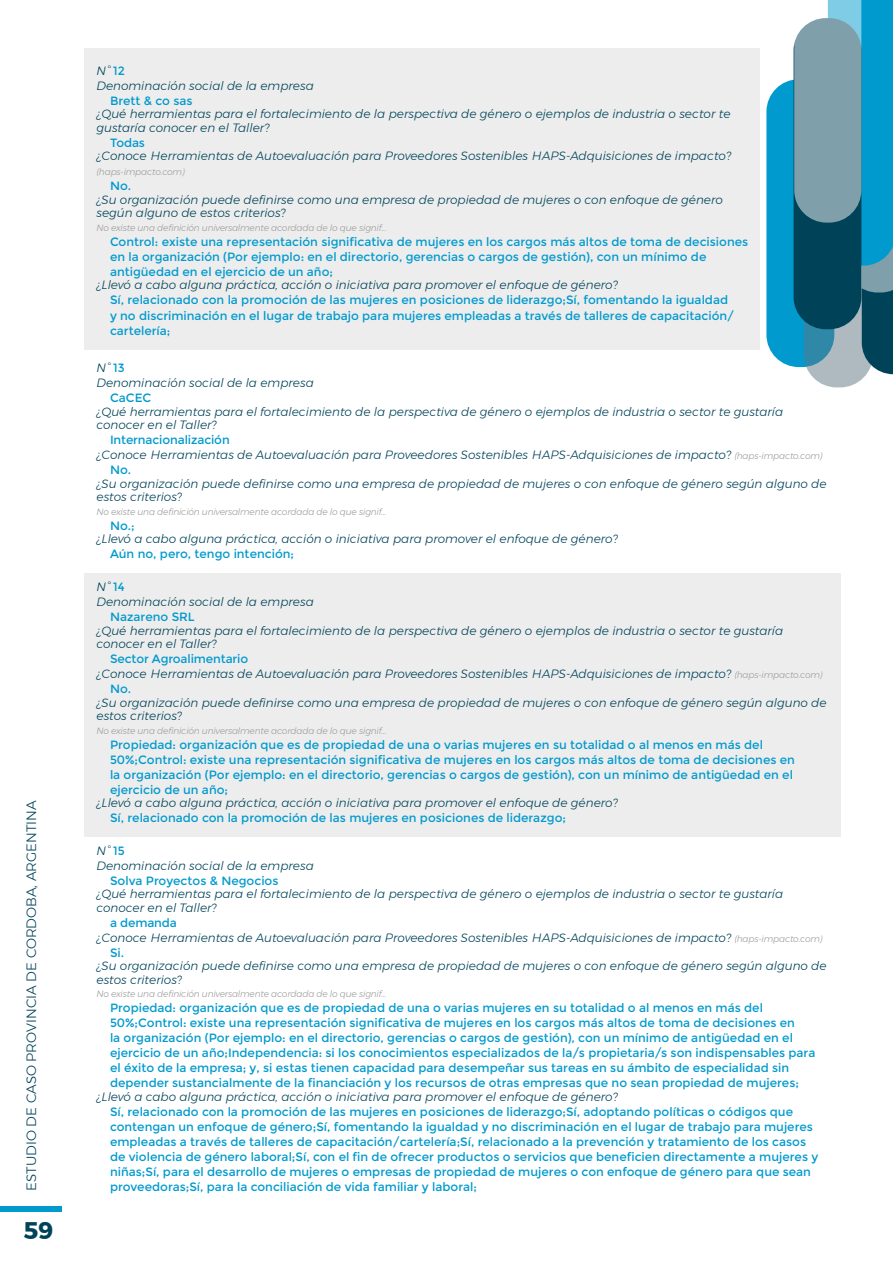
<style>
.page{position:relative;width:893px;height:1263px;background:#fff}
.page>*{position:absolute;margin:0;border:0;box-sizing:border-box;transform-origin:0 0}
.t1{font:700 24px "Montserrat";color:#004359}
.t2{font:300 13.5px "Montserrat";color:#004359}
.t3{font:12px/15px "Montserrat";color:#019ace}
.t4{font:italic 300 12px/13.5px "Montserrat";color:#004359}
.t5{font:italic 300 9px "Montserrat";letter-spacing:-.02em;color:#9d9d9c}
.s1{font-weight:400;font-style:normal;color:#019ace}
.s2{font-size:9px;color:#9d9d9c}
</style>
<div class="page">
<div style="left:0;top:1206px;width:62px;height:6px;background:#019ace"></div>
<div style="left:766px;top:79px;width:68px;height:288px;background:#019ace;border-radius:32px"></div>
<div style="left:804px;top:209px;width:69px;height:178px;background:#aebac0;border-radius:33px"></div>
<svg style="left:794px;top:0;width:99px;height:374px"></svg>
<div style="left:84px;top:48px;width:675px;height:301px;background:#ededed"></div>
<div style="left:84px;top:574px;width:757px;height:263px;background:#ededed"></div>
<p class="t2" style="left:21px;top:1191px;width:392px;rotate:-90deg">ESTUDIO DE CASO PROVINCIA DE CORDOBA, ARGENTINA</p>
<h1 class="t1" style="left:24px;top:1212px;width:32px">59</h1>
<p class="t4" style="left:96px;top:63px;width:219px;line-height:15px">N° <span class="s1">12<br></span>Denominación social de la empresa</p>
<p class="t3" style="left:110px;top:93px;width:84px">Brett &amp; co sas</p>
<p class="t4" style="left:96px;top:107px;width:635px">¿Qué herramientas para el fortalecimiento de la perspectiva de género o ejemplos de industria o sector te gustaría conocer en el Taller?</p>
<p class="t3" style="left:110px;top:135px;width:37px">Todas</p>
<p class="t4" style="left:96px;top:149px;width:636px">¿Conoce Herramientas de Autoevaluación para Proveedores Sostenibles HAPS-Adquisiciones de impacto?</p>
<p class="t5" style="left:96px;top:166px;width:90px">(haps-impacto.com)</p>
<p class="t3" style="left:110px;top:179px;width:23px">No.</p>
<p class="t4" style="left:96px;top:193px;width:628px">¿Su organización puede definirse como una empresa de propiedad de mujeres o con enfoque de género según alguno de estos criterios?</p>
<p class="t5" style="left:96px;top:221px;width:291px">No existe una definición universalmente acordada de lo que signif…</p>
<p class="t3" style="left:110px;top:234px;width:640px">Control: existe una representación significativa de mujeres en los cargos más altos de toma de decisiones en la organización (Por ejemplo: en el directorio, gerencias o cargos de gestión), con un mínimo de antigüedad en el ejercicio de un año;</p>
<p class="t4" style="left:96px;top:278px;width:523px">¿Llevó a cabo alguna práctica, acción o iniciativa para promover el enfoque de género?</p>
<p class="t3" style="left:110px;top:293px;width:626px">Sí, relacionado con la promoción de las mujeres en posiciones de liderazgo;Sí, fomentando la igualdad y no discriminación en el lugar de trabajo para mujeres empleadas a través de talleres de capacitación/ cartelería;</p>
<p class="t4" style="left:96px;top:360px;width:219px;line-height:15px">N° <span class="s1">13<br></span>Denominación social de la empresa</p>
<p class="t3" style="left:110px;top:390px;width:43px">CaCEC</p>
<p class="t4" style="left:96px;top:404px;width:688px">¿Qué herramientas para el fortalecimiento de la perspectiva de género o ejemplos de industria o sector te gustaría conocer en el Taller?</p>
<p class="t3" style="left:110px;top:432px;width:121px">Internacionalización</p>
<p class="t4" style="left:96px;top:448px;width:728px">¿Conoce Herramientas de Autoevaluación para Proveedores Sostenibles HAPS-Adquisiciones de impacto? <span class="s2">(haps-impacto.com)</span></p>
<p class="t3" style="left:110px;top:462px;width:23px">No.</p>
<p class="t4" style="left:96px;top:476px;width:732px">¿Su organización puede definirse como una empresa de propiedad de mujeres o con enfoque de género según alguno de estos criterios?</p>
<p class="t5" style="left:96px;top:505px;width:291px">No existe una definición universalmente acordada de lo que signif…</p>
<p class="t3" style="left:110px;top:518px;width:26px">No.;</p>
<p class="t4" style="left:96px;top:532px;width:523px">¿Llevó a cabo alguna práctica, acción o iniciativa para promover el enfoque de género?</p>
<p class="t3" style="left:110px;top:546px;width:186px">Aún no, pero, tengo intención;</p>
<p class="t4" style="left:96px;top:579px;width:219px;line-height:15px">N° <span class="s1">14<br></span>Denominación social de la empresa</p>
<p class="t3" style="left:110px;top:609px;width:86px">Nazareno SRL</p>
<p class="t4" style="left:96px;top:623px;width:688px">¿Qué herramientas para el fortalecimiento de la perspectiva de género o ejemplos de industria o sector te gustaría conocer en el Taller?</p>
<p class="t3" style="left:110px;top:651px;width:140px">Sector Agroalimentario</p>
<p class="t4" style="left:96px;top:667px;width:728px">¿Conoce Herramientas de Autoevaluación para Proveedores Sostenibles HAPS-Adquisiciones de impacto? <span class="s2">(haps-impacto.com)</span></p>
<p class="t3" style="left:110px;top:681px;width:23px">No.</p>
<p class="t4" style="left:96px;top:695px;width:732px">¿Su organización puede definirse como una empresa de propiedad de mujeres o con enfoque de género según alguno de estos criterios?</p>
<p class="t5" style="left:96px;top:724px;width:291px">No existe una definición universalmente acordada de lo que signif…</p>
<p class="t3" style="left:110px;top:737px;width:686px">Propiedad: organización que es de propiedad de una o varias mujeres en su totalidad o al menos en más del 50%;Control: existe una representación significativa de mujeres en los cargos más altos de toma de decisiones en la organización (Por ejemplo: en el directorio, gerencias o cargos de gestión), con un mínimo de antigüedad en el ejercicio de un año;</p>
<p class="t4" style="left:96px;top:796px;width:523px">¿Llevó a cabo alguna práctica, acción o iniciativa para promover el enfoque de género?</p>
<p class="t3" style="left:110px;top:810px;width:458px">Sí, relacionado con la promoción de las mujeres en posiciones de liderazgo;</p>
<p class="t4" style="left:96px;top:843px;width:219px;line-height:15px">N° <span class="s1">15<br></span>Denominación social de la empresa</p>
<p class="t3" style="left:110px;top:873px;width:170px">Solva Proyectos &amp; Negocios</p>
<p class="t4" style="left:96px;top:887px;width:688px">¿Qué herramientas para el fortalecimiento de la perspectiva de género o ejemplos de industria o sector te gustaría conocer en el Taller?</p>
<p class="t3" style="left:110px;top:915px;width:68px">a demanda</p>
<p class="t4" style="left:96px;top:930px;width:728px">¿Conoce Herramientas de Autoevaluación para Proveedores Sostenibles HAPS-Adquisiciones de impacto? <span class="s2">(haps-impacto.com)</span></p>
<p class="t3" style="left:110px;top:945px;width:16px">Si.</p>
<p class="t4" style="left:96px;top:959px;width:732px">¿Su organización puede definirse como una empresa de propiedad de mujeres o con enfoque de género según alguno de estos criterios?</p>
<p class="t5" style="left:96px;top:987px;width:291px">No existe una definición universalmente acordada de lo que signif…</p>
<p class="t3" style="left:110px;top:1001px;width:707px">Propiedad: organización que es de propiedad de una o varias mujeres en su totalidad o al menos en más del 50%;Control: existe una representación significativa de mujeres en los cargos más altos de toma de decisiones en<br>la organización (Por ejemplo: en el directorio, gerencias o cargos de gestión), con un mínimo de antigüedad en el ejercicio de un año;Independencia: si los conocimientos especializados de la/s propietaria/s son indispensables para el éxito de la empresa; y, si estas tienen capacidad para desempeñar sus tareas en su ámbito de especialidad sin depender sustancialmente de la financiación y los recursos de otras empresas que no sean propiedad de mujeres;</p>
<p class="t4" style="left:96px;top:1089px;width:523px">¿Llevó a cabo alguna práctica, acción o iniciativa para promover el enfoque de género?</p>
<p class="t3" style="left:110px;top:1104px;width:710px">Sí, relacionado con la promoción de las mujeres en posiciones de liderazgo;Sí, adoptando políticas o códigos que contengan un enfoque de género;Sí, fomentando la igualdad y no discriminación en el lugar de trabajo para mujeres empleadas a través de talleres de capacitación/cartelería;Sí, relacionado a la prevención y tratamiento de los casos de violencia de género laboral;Sí, con el fin de ofrecer productos o servicios que beneficien directamente a mujeres y niñas;Sí, para el desarrollo de mujeres o empresas de propiedad de mujeres o con enfoque de género para que sean proveedoras;Sí, para la conciliación de vida familiar y laboral;</p>
</div>
